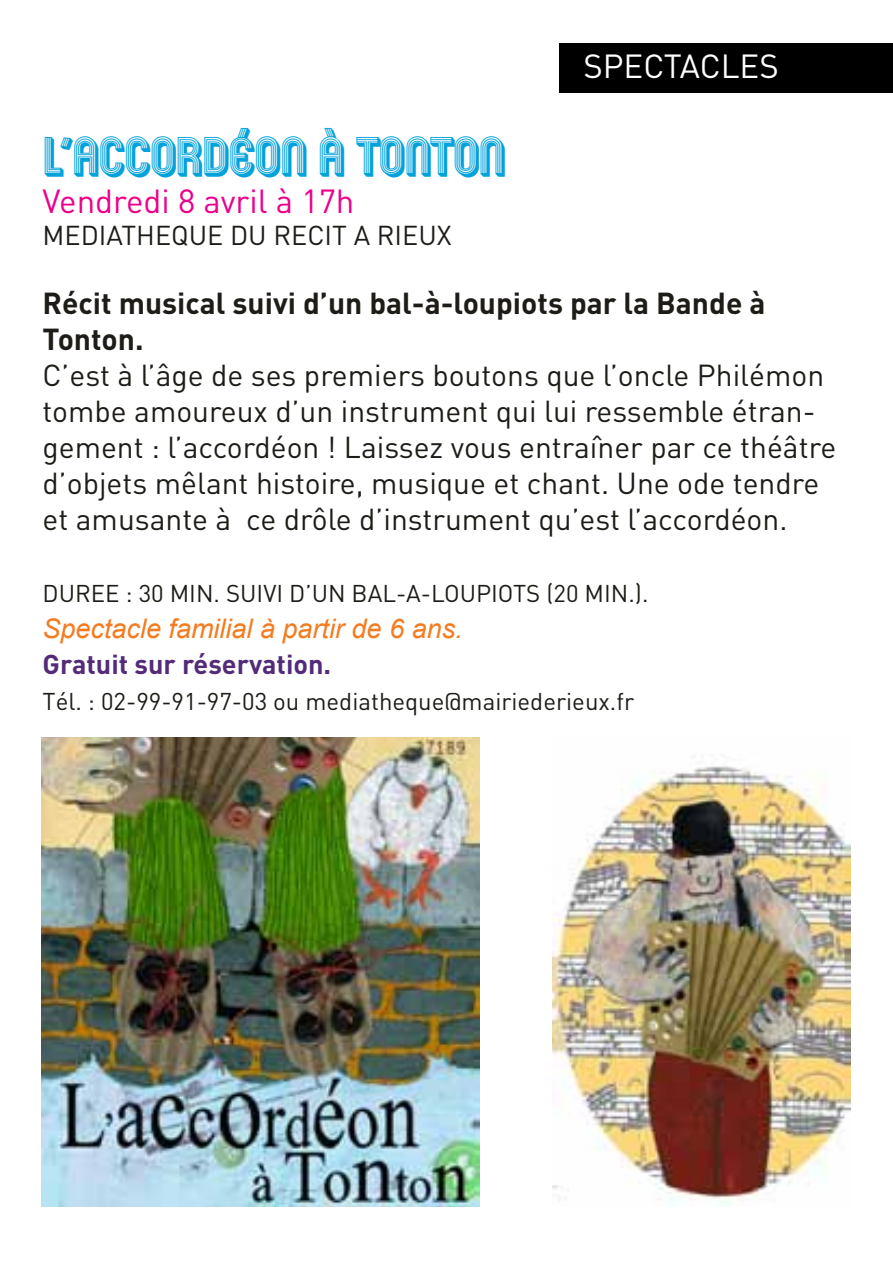
<style>
.page{position:relative;width:893px;height:1276px;background:#fff}
.page>*{position:absolute;margin:0;border:0;box-sizing:border-box;transform-origin:0 0}
.t1{font:48px "Mexcellent 3 D";color:#04a2db}
.t2{font:33px "DIN";color:#ec008c}
.t3{font:33px "DIN";color:#fff}
.t4{font:30px/36px "DIN";color:#1e1c17}
.t5{font:700 30px/36px "DIN";color:#1e1c17}
.t6{font:italic 27px "Arial";color:#f47b20}
.t7{font:27px "DIN";color:#1e1c17}
.t8{font:700 27px "DIN";color:#542b79}
.t9{font:24px "DIN";color:#1e1c17}
</style>
<div class="page">
<div style="left:560px;top:43px;width:333px;height:49px;background:#000"></div>
<img style="left:41px;top:737px;width:439px;height:469px">
<img style="left:552px;top:755px;width:299px;height:451px">
<h1 class="t1" style="left:43px;top:127px;width:464px">L’ACCORDÉON À TONTON</h1>
<p class="t2" style="left:43px;top:180px;width:313px">Vendredi 8 avril à 17h</p>
<p class="t7" style="left:43px;top:218px;width:411px">MEDIATHEQUE DU RECIT A RIEUX</p>
<p class="t3" style="left:583px;top:45px;width:197px">SPECTACLES</p>
<p class="t5" style="left:43px;top:283px;width:724px">Récit musical suivi d’un bal-à-loupiots par la Bande à<br>Tonton.</p>
<p class="t4" style="left:43px;top:356px;width:795px">C’est à l’âge de ses premiers boutons que l’oncle Philémon tombe amoureux d’un instrument qui lui ressemble étran&shy;gement : l’accordéon ! Laissez vous entraîner par ce théâtre d’objets mêlant histoire, musique et chant. Une ode tendre et amusante à ce drôle d’instrument qu’est l’accordéon.</p>
<p class="t9" style="left:43px;top:578px;width:607px">DUREE : 30 MIN. SUIVI D’UN BAL-A-LOUPIOTS (20 MIN.).</p>
<p class="t6" style="left:43px;top:610px;width:422px">Spectacle familial à partir de 6 ans.</p>
<p class="t8" style="left:43px;top:646px;width:290px">Gratuit sur réservation.</p>
<p class="t9" style="left:43px;top:686px;width:593px">Tél. : 02-99-91-97-03 ou mediatheque@mairiederieux.fr</p>
</div>
